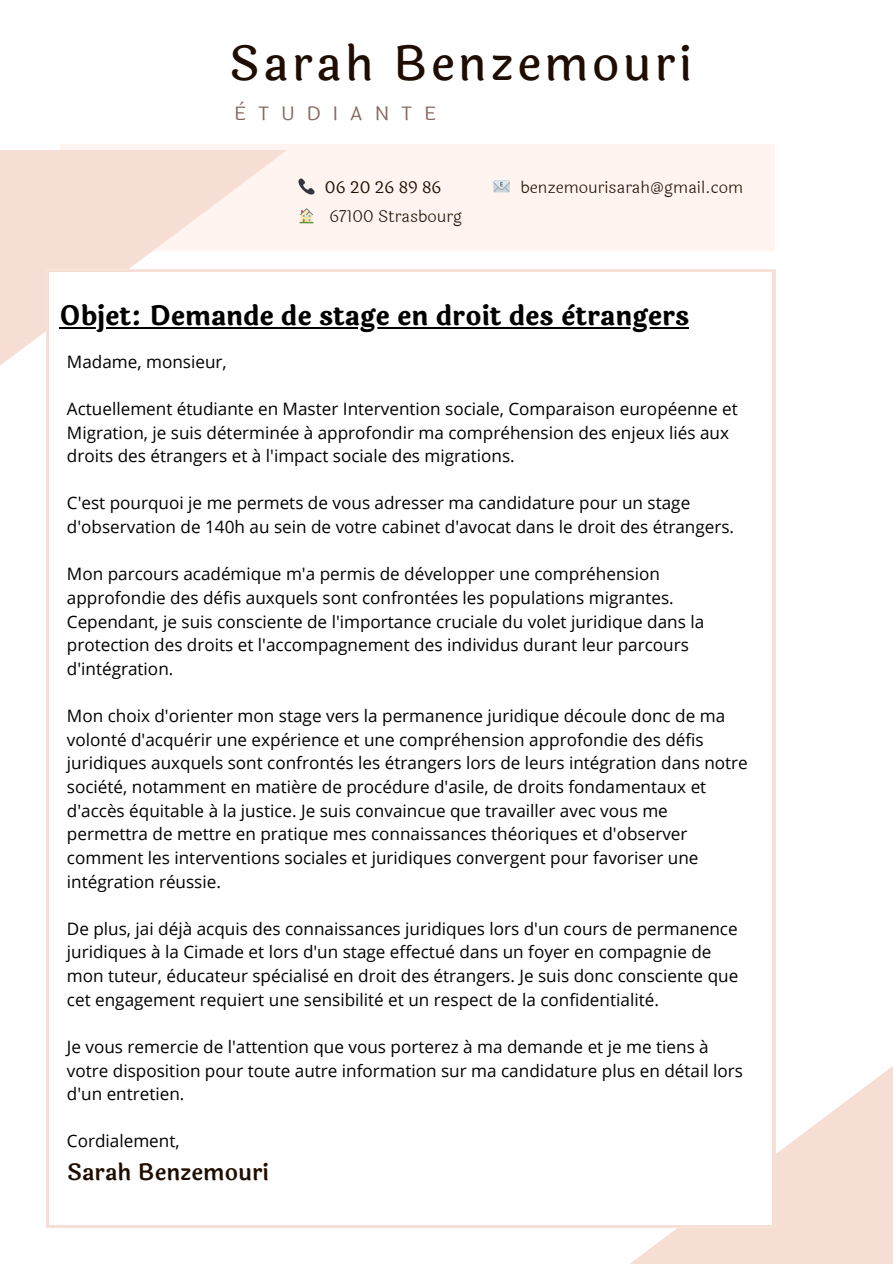
<style>
.page{position:relative;width:893px;height:1264px;background:#fff}
.page>*{position:absolute;margin:0;border:0;box-sizing:border-box;transform-origin:0 0}
.t1{font:500 46.95px "Laila";letter-spacing:.075em;color:#1e0d00}
.t2{font:700 26.85px "Laila";color:#000}
.t3{font:600 22.5px "Laila";color:#1e0d00}
.t4{font:19.05px "Laila";letter-spacing:.635em;color:#84685d}
.t5{font:17.1px/23.5px "Open Sans";color:#000}
.t6{font:300 16.5px "Laila";color:#1e0d00}
.t7{font:16.5px "Laila";color:#1e0d00}
</style>
<div class="page">
<div style="left:60px;top:144px;width:715px;height:107px;background:#fff4f0"></div>
<svg style="left:0;top:150px;width:286px;height:216px;fill:#f6ded5"></svg>
<svg style="left:606px;top:1048px;width:286px;height:215px;fill:#f6ded5"></svg>
<div style="left:49px;top:273px;width:722px;height:951px;background:#fff"></div>
<hr style="left:59px;top:327px;width:630px;height:2px;background:#000">
<p class="t1" style="left:229px;top:29px;width:465px">Sarah Benzemouri</p>
<p class="t4" style="left:234px;top:99px;width:203px">ÈTUDIANTE</p>
<p class="t7" style="left:325px;top:175px;width:118px">06 20 26 89 86</p>
<p class="t6" style="left:329px;top:203px;width:134px">67100 Strasbourg</p>
<p class="t6" style="left:520px;top:175px;width:224px">benzemourisarah@gmail.com</p>
<p class="t2" style="left:59px;top:296px;width:631px">Objet: Demande de stage en droit des ètrangers</p>
<p class="t5" style="left:67px;top:349px;width:161px">Madame, monsieur,</p>
<p class="t5" style="left:67px;top:396px;width:672px">Actuellement étudiante en Master Intervention sociale, Comparaison européenne et<br>Migration, je suis déterminée à approfondir ma compréhension des enjeux liés aux droits des étrangers et à l'impact sociale des migrations.</p>
<p class="t5" style="left:67px;top:491px;width:668px">C'est pourquoi je me permets de vous adresser ma candidature pour un stage d'observation de 140h au sein de votre cabinet d'avocat dans le droit des étrangers.</p>
<p class="t5" style="left:67px;top:562px;width:638px">Mon parcours académique m'a permis de développer une compréhension approfondie des défis auxquels sont confrontées les populations migrantes.<br>Cependant, je suis consciente de l'importance cruciale du volet juridique dans la protection des droits et l'accompagnement des individus durant leur parcours d'intégration.</p>
<p class="t5" style="left:67px;top:703px;width:682px">Mon choix d'orienter mon stage vers la permanence juridique découle donc de ma volonté d'acquérir une expérience et une compréhension approfondie des défis juridiques auxquels sont confrontés les étrangers lors de leurs intégration dans notre société, notamment en matière de procédure d'asile, de droits fondamentaux et d'accès équitable à la justice. Je suis convaincue que travailler avec vous me permettra de mettre en pratique mes connaissances théoriques et d'observer comment les interventions sociales et juridiques convergent pour favoriser une intégration réussie.</p>
<p class="t5" style="left:67px;top:916px;width:672px">De plus, jai déjà acquis des connaissances juridiques lors d'un cours de permanence juridiques à la Cimade et lors d'un stage effectué dans un foyer en compagnie de mon tuteur, éducateur spécialisé en droit des étrangers. Je suis donc consciente que cet engagement requiert une sensibilité et un respect de la confidentialité.</p>
<p class="t5" style="left:67px;top:1034px;width:677px">Je vous remercie de l'attention que vous porterez à ma demande et je me tiens à votre disposition pour toute autre information sur ma candidature plus en détail lors d'un entretien.</p>
<p class="t5" style="left:67px;top:1129px;width:114px">Cordialement,</p>
<p class="t3" style="left:67px;top:1154px;width:204px">Sarah Benzemouri</p>
</div>
